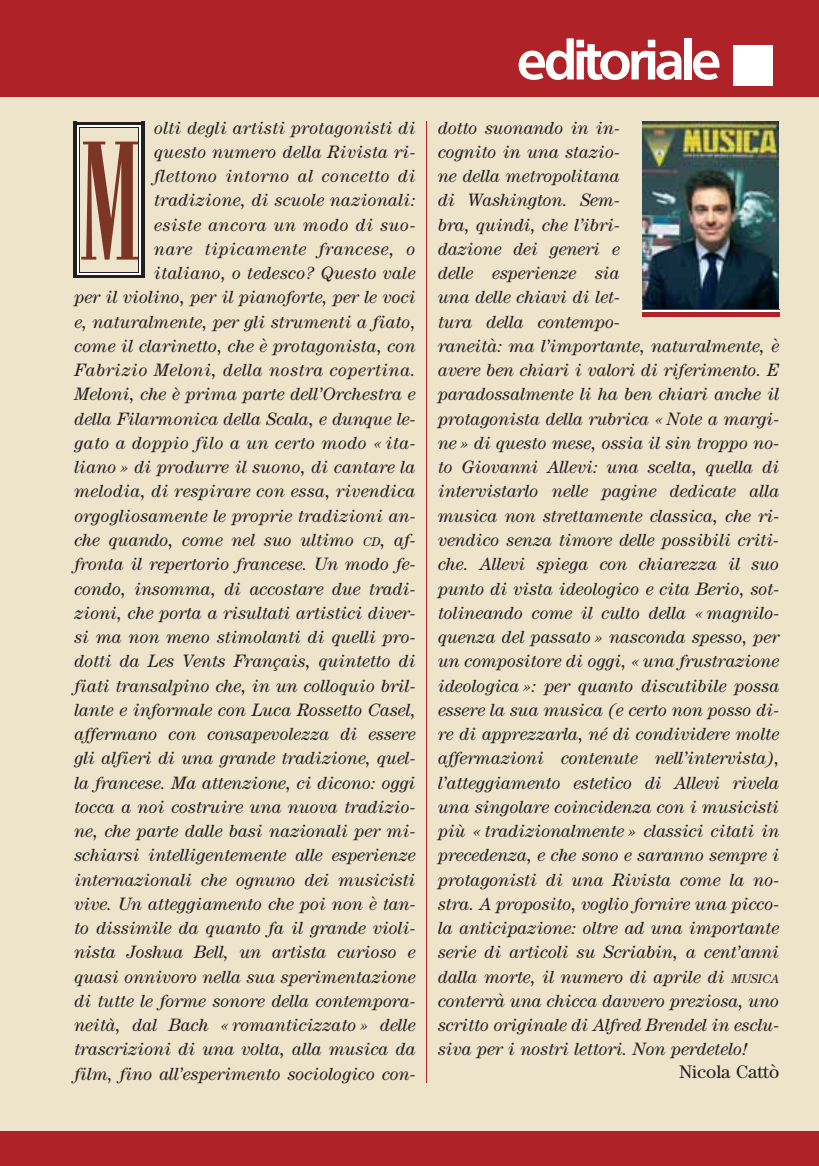
<style>
.page{position:relative;width:819px;height:1166px;background:#fff}
.page>*{position:absolute;margin:0;border:0;box-sizing:border-box;transform-origin:0 0}
.t1{font:176.05px "Adv P0000";color:#7d3626;scale:.8 1}
.t2{font:52.32px "Adv T3020 B";letter-spacing:-.05em;color:#fff}
.t3{font:18.38px "Adv P7 F86";color:#231f20}
.t4{font:18.03px/24.3px "Adv P7 F8 C";color:#231f20;text-align:right}
.s1{font-family:"Adv Pi 3"}
.s2{font-size:12.6px}
</style>
<div class="page">
<div style="left:0;top:0;width:819px;height:1165px;background:#ede4cb"></div>
<hr style="left:426px;top:122px;width:1px;height:960px;background:#af2227">
<svg style="left:77px;top:122px;width:64px;height:4px"></svg>
<svg style="left:77px;top:274px;width:64px;height:4px"></svg>
<hr style="left:73px;top:122px;width:4px;height:156px;background:#231f20">
<hr style="left:141px;top:122px;width:4px;height:156px;background:#231f20">
<hr style="left:77px;top:126px;width:64px;height:1px;background:#fff">
<hr style="left:77px;top:273px;width:64px;height:1px;background:#fff">
<hr style="left:77px;top:126px;width:2px;height:148px;background:#fff">
<hr style="left:139px;top:126px;width:2px;height:148px;background:#fff">
<hr style="left:79px;top:127px;width:60px;height:1px;background:#231f20">
<hr style="left:79px;top:272px;width:60px;height:1px;background:#231f20">
<hr style="left:79px;top:127px;width:1px;height:146px;background:#231f20">
<hr style="left:139px;top:127px;width:1px;height:146px;background:#231f20">
<div style="left:0;top:0;width:819px;height:97px;background:#af2227"></div>
<div style="left:0;top:1131px;width:819px;height:34px;background:#af2227"></div>
<img style="left:642px;top:122px;width:136px;height:187px">
<hr style="left:642px;top:312px;width:137px;height:4px;background:#af2227">
<hr style="left:642px;top:310px;width:137px;height:2px;background:#fff">
<hr style="left:642px;top:309px;width:137px;height:1px;background:#af2227">
<h2 class="t2" style="left:517px;top:40px;width:264px">editoriale <span class="s1">&amp;</span></h2>
<p class="t4" style="left:74px;top:117px;width:343px">olti degli artisti protagonisti di<br>questo numero della Rivista ri-<br>flettono intorno al concetto di tradizione, di scuole nazionali:<br>esiste ancora un modo di suo-<br>nare tipicamente francese, o<br>italiano, o tedesco? Questo vale<br>per il violino, per il pianoforte, per le voci e, naturalmente, per gli strumenti a fiato, come il clarinetto, che e`protagonista, con Fabrizio Meloni, della nostra copertina.<br>Meloni, che e`prima parte dell’Orchestra e della Filarmonica della Scala, e dunque le&shy;gato a doppio filo a un certo modo « ita&shy;liano » di produrre il suono, di cantare la melodia, di respirare con essa, rivendica orgogliosamente le proprie tradizioni an&shy;che quando, come nel suo ultimo <span class="s2">CD</span>, af&shy;fronta il repertorio francese. Un modo fe&shy;condo, insomma, di accostare due tradi&shy;zioni, che porta a risultati artistici diver&shy;si ma non meno stimolanti di quelli pro&shy;dotti da Les Vents Franc¸ais, quintetto di fiati transalpino che, in un colloquio bril&shy;lante e informale con Luca Rossetto Casel, affermano con consapevolezza di essere gli alfieri di una grande tradizione, quel&shy;la francese. Ma attenzione, ci dicono: oggi tocca a noi costruire una nuova tradizio&shy;ne, che parte dalle basi nazionali per mi&shy;schiarsi intelligentemente alle esperienze internazionali che ognuno dei musicisti vive. Un atteggiamento che poi non e`tan&shy;to dissimile da quanto fa il grande violi&shy;nista Joshua Bell, un artista curioso e quasi onnivoro nella sua sperimentazione di tutte le forme sonore della contempora&shy;neita`, dal Bach « romanticizzato » delle trascrizioni di una volta, alla musica da film, fino all’esperimento sociologico con-</p>
<p class="t4" style="left:438px;top:117px;width:347px;text-align:left">dotto suonando in in-<br>cognito in una stazio-<br>ne della metropolitana<br>di Washington. Sem-<br>bra, quindi, che l’ibri-<br>dazione dei generi e<br>delle esperienze sia<br>una delle chiavi di let-<br>tura della contempo-<br>raneita`: ma l’importante, naturalmente, e` avere ben chiari i valori di riferimento. E paradossalmente li ha ben chiari anche il protagonista della rubrica « Note a margi&shy;ne » di questo mese, ossia il sin troppo no&shy;to Giovanni Allevi: una scelta, quella di intervistarlo nelle pagine dedicate alla musica non strettamente classica, che ri&shy;vendico senza timore delle possibili criti&shy;che. Allevi spiega con chiarezza il suo punto di vista ideologico e cita Berio, sot&shy;tolineando come il culto della « magnilo&shy;quenza del passato » nasconda spesso, per un compositore di oggi, « una frustrazione ideologica »: per quanto discutibile possa essere la sua musica (e certo non posso di&shy;re di apprezzarla, ne´di condividere molte affermazioni contenute nell’intervista), l’atteggiamento estetico di Allevi rivela una singolare coincidenza con i musicisti piu` « tradizionalmente » classici citati in precedenza, e che sono e saranno sempre i protagonisti di una Rivista come la no&shy;stra. A proposito, voglio fornire una picco&shy;la anticipazione: oltre ad una importante serie di articoli su Scriabin, a cent’anni dalla morte, il numero di aprile di <span class="s2">MUSICA </span>conterra`una chicca davvero preziosa, uno scritto originale di Alfred Brendel in esclu&shy;siva per i nostri lettori. Non perdetelo!</p>
<h1 class="t1" style="left:79px;top:145px;width:77px">M</h1>
<p class="t3" style="left:679px;top:1065px;width:102px">Nicola Catto`</p>
</div>
